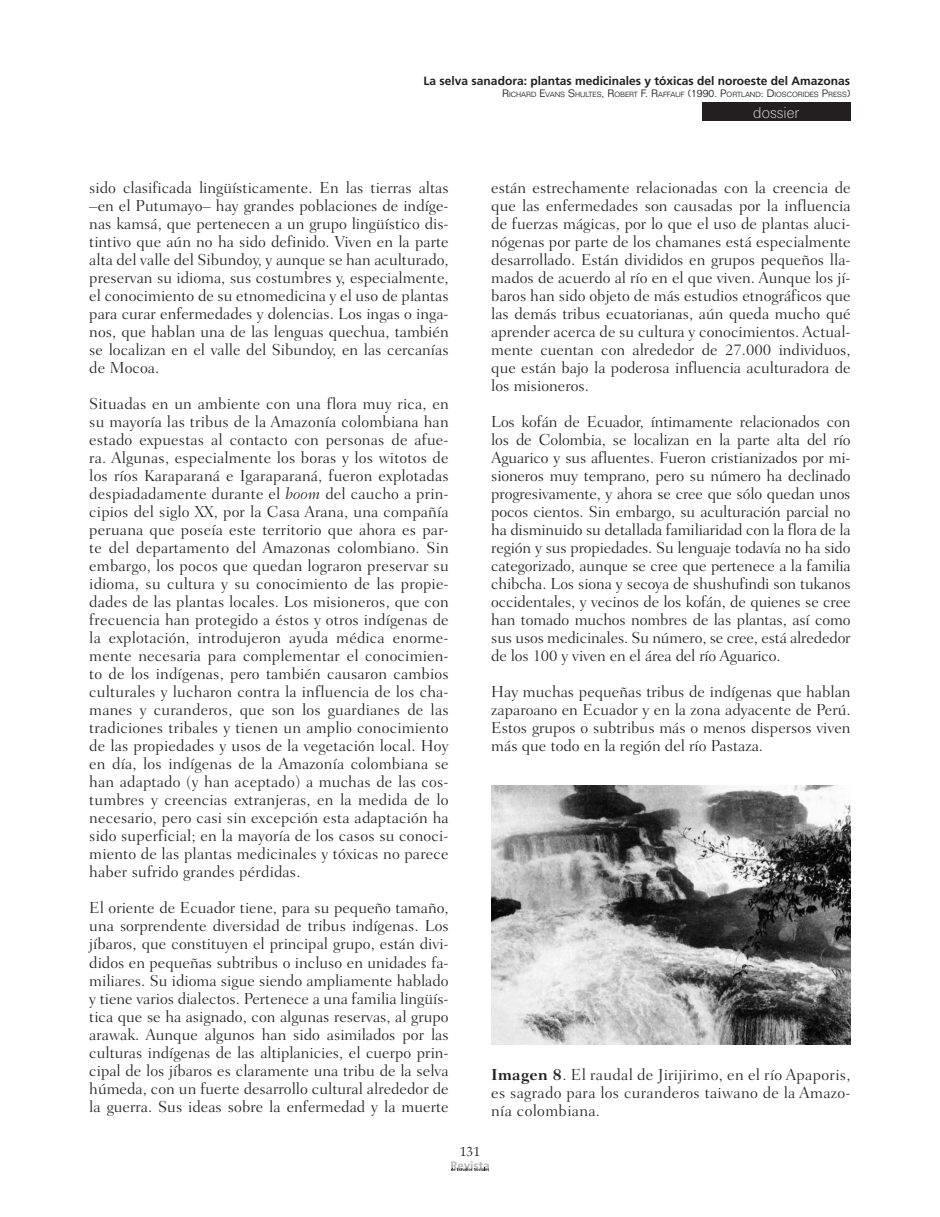
<style>
.page{position:relative;width:940px;height:1217px;background:#fff}
.page>*{position:absolute;margin:0;border:0;box-sizing:border-box;transform-origin:0 0}
.Body{font:300 16.2px/18px "Fairfield LH";color:#231f20;text-align:justify}
.t1{font:100 15.15px "Linotype Univers Basic";color:#fff}
.t2{font:13.5px "Aldus";color:#231f20}
.t3{font:700 12px "Frutiger";color:#231f20}
.t4{font:300 7.35px "Folio";color:#231f20}
.s1{font-size:10.5px}
.s2{font-style:italic}
.s3{font-weight:700}
</style>
<div class="page">
<img style="left:491px;top:785px;width:359px;height:258px">
<div style="left:702px;top:103px;width:148px;height:18px;background:#231f20"></div>
<svg style="left:451px;top:1161px;width:38px;height:9px"></svg>
<p class="t3" style="left:423px;top:74px;width:428px">La selva sanadora: plantas medicinales y tóxicas del noroeste del Amazonas</p>
<p class="t4" style="left:502px;top:90px;width:350px"><span class="s1">R</span>ICHARD <span class="s1">E</span>VANS <span class="s1">S</span>HULTES<span class="s1">, R</span>OBERT <span class="s1">F. R</span>AFFAUF <span class="s1">(1990. P</span>ORTLAND<span class="s1">: D</span>IOSCORIDES <span class="s1">P</span>RESS<span class="s1">)</span></p>
<p class="t1" style="left:753px;top:104px;width:48px">dossier</p>
<p class="Body" style="left:89px;top:178px;width:361px">sido clasificada lingüísticamente. En las tierras altas –en el Putumayo– hay grandes poblaciones de indíge&shy;nas kamsá, que pertenecen a un grupo lingüístico dis&shy;tintivo que aún no ha sido definido. Viven en la parte alta del valle del Sibundoy, y aunque se han aculturado, preservan su idioma, sus costumbres y, especialmente, el conocimiento de su etnomedicina y el uso de plantas para curar enfermedades y dolencias. Los ingas o inga&shy;nos, que hablan una de las lenguas quechua, también se localizan en el valle del Sibundoy, en las cercanías de Mocoa.</p>
<p class="Body" style="left:89px;top:394px;width:361px">Situadas en un ambiente con una flora muy rica, en su mayoría las tribus de la Amazonía colombiana han estado expuestas al contacto con personas de afue&shy;ra. Algunas, especialmente los boras y los witotos de los ríos Karaparaná e Igaraparaná, fueron explotadas despiadadamente durante el <span class="s2">boom</span> del caucho a prin&shy;cipios del siglo XX, por la Casa Arana, una compañía peruana que poseía este territorio que ahora es par&shy;te del departamento del Amazonas colombiano. Sin embargo, los pocos que quedan lograron preservar su idioma, su cultura y su conocimiento de las propie&shy;dades de las plantas locales. Los misioneros, que con frecuencia han protegido a éstos y otros indígenas de la explotación, introdujeron ayuda médica enorme&shy;mente necesaria para complementar el conocimien&shy;to de los indígenas, pero también causaron cambios culturales y lucharon contra la influencia de los cha&shy;manes y curanderos, que son los guardianes de las tradiciones tribales y tienen un amplio conocimiento de las propiedades y usos de la vegetación local. Hoy en día, los indígenas de la Amazonía colombiana se han adaptado (y han aceptado) a muchas de las cos&shy;tumbres y creencias extranjeras, en la medida de lo necesario, pero casi sin excepción esta adaptación ha sido superficial; en la mayoría de los casos su conoci&shy;miento de las plantas medicinales y tóxicas no parece haber sufrido grandes pérdidas.</p>
<p class="Body" style="left:89px;top:898px;width:361px">El oriente de Ecuador tiene, para su pequeño tamaño, una sorprendente diversidad de tribus indígenas. Los jíbaros, que constituyen el principal grupo, están divi&shy;didos en pequeñas subtribus o incluso en unidades fa&shy;miliares. Su idioma sigue siendo ampliamente hablado y tiene varios dialectos. Pertenece a una familia lingüís&shy;tica que se ha asignado, con algunas reservas, al grupo arawak. Aunque algunos han sido asimilados por las culturas indígenas de las altiplanicies, el cuerpo prin&shy;cipal de los jíbaros es claramente una tribu de la selva húmeda, con un fuerte desarrollo cultural alrededor de la guerra. Sus ideas sobre la enfermedad y la muerte</p>
<p class="Body" style="left:491px;top:178px;width:361px">están estrechamente relacionadas con la creencia de que las enfermedades son causadas por la influencia de fuerzas mágicas, por lo que el uso de plantas aluci&shy;nógenas por parte de los chamanes está especialmente desarrollado. Están divididos en grupos pequeños lla&shy;mados de acuerdo al río en el que viven. Aunque los jí&shy;baros han sido objeto de más estudios etnográficos que las demás tribus ecuatorianas, aún queda mucho qué aprender acerca de su cultura y conocimientos. Actual&shy;mente cuentan con alrededor de 27.000 individuos, que están bajo la poderosa influencia aculturadora de los misioneros.</p>
<p class="Body" style="left:491px;top:412px;width:361px">Los kofán de Ecuador, íntimamente relacionados con los de Colombia, se localizan en la parte alta del río Aguarico y sus afluentes. Fueron cristianizados por mi&shy;sioneros muy temprano, pero su número ha declinado progresivamente, y ahora se cree que sólo quedan unos pocos cientos. Sin embargo, su aculturación parcial no ha disminuido su detallada familiaridad con la flora de la región y sus propiedades. Su lenguaje todavía no ha sido categorizado, aunque se cree que pertenece a la familia chibcha. Los siona y secoya de shushufindi son tukanos occidentales, y vecinos de los kofán, de quienes se cree han tomado muchos nombres de las plantas, así como sus usos medicinales. Su número, se cree, está alrededor de los 100 y viven en el área del río Aguarico.</p>
<p class="Body" style="left:491px;top:682px;width:361px">Hay muchas pequeñas tribus de indígenas que hablan zaparoano en Ecuador y en la zona adyacente de Perú.<br>Estos grupos o subtribus más o menos dispersos viven más que todo en la región del río Pastaza.</p>
<p class="Body" style="left:491px;top:1065px;width:361px"><span class="s3">Imagen 8</span>. El raudal de Jirijirimo, en el río Apaporis, es sagrado para los curanderos taiwano de la Amazo&shy;nía colombiana.</p>
<p class="t2" style="left:460px;top:1143px;width:22px">131</p>
</div>
